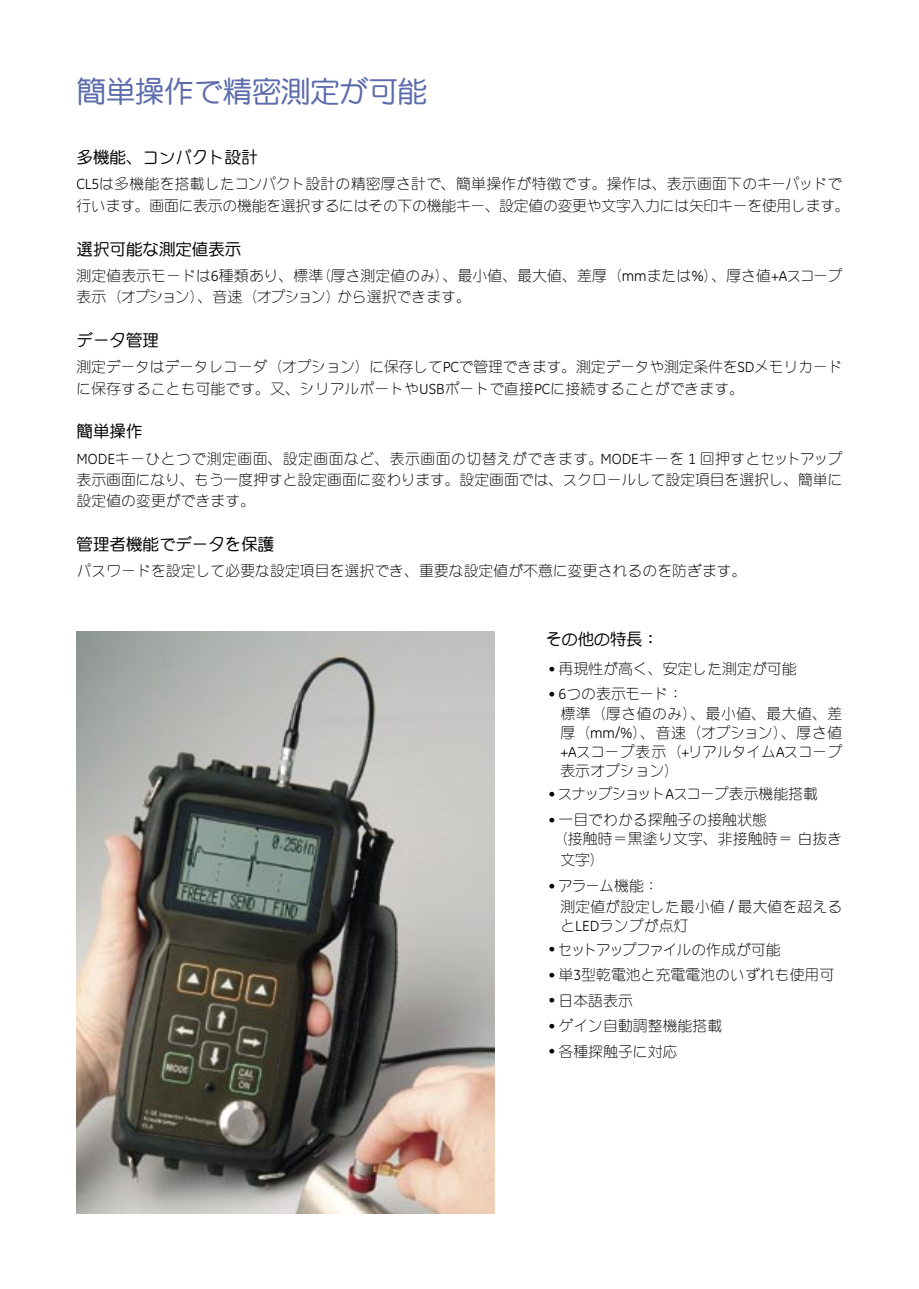
<style>
.page{position:relative;width:919px;height:1289px;background:#fff}
.page>*{position:absolute;margin:0;border:0;box-sizing:border-box;transform-origin:0 0}
.Head_18{font:29.7px "DF Maru Gothic Std W5";letter-spacing:-.02em;color:#5c6cac}
.細丸15Q_GE_Inspira_R{font:16.5px "DF Maru Gothic Std W5";color:#000}
.細丸15Q_GE_Inspira_R-2{font:14.85px/21.3px "DFSM Gothic Std W2";color:#000}
.細丸15Q_GE_Inspira_R-3{font:14.85px/21.3px "DFSM Gothic Std W2";letter-spacing:-.02em;color:#000}
.細丸15Q_GE_Inspira_R-4{font:14.85px "DFSM Gothic Std W2";letter-spacing:-.065em;color:#000}
.s1{font-family:"GE Inspira"}
</style>
<div class="page">
<img style="left:77px;top:631px;width:418px;height:582px">
<p class="Head_18" style="left:77px;top:75px;width:352px">簡単操作で精密測定が可能</p>
<p class="細丸15Q_GE_Inspira_R" style="left:77px;top:148px;width:183px">多機能、コンパクト設計</p>
<p class="細丸15Q_GE_Inspira_R-3" style="left:77px;top:173px;width:774px"><span class="s1">CL5</span>は多機能を搭載したコンパクト設計の精密厚さ計で、簡単操作が特徴です。操作は、表示画面下のキーパッドで行います。画面に表示の機能を選択するにはその下の機能キー、設定値の変更や文字入力には矢印キーを使用します。</p>
<p class="細丸15Q_GE_Inspira_R" style="left:77px;top:240px;width:166px">選択可能な測定値表示</p>
<p class="細丸15Q_GE_Inspira_R-2" style="left:77px;top:264px;width:767px">測定値表示モードは<span class="s1">6</span>種類あり、標準（厚さ測定値のみ）、最小値、最大値、差厚（<span class="s1">mm</span>または<span class="s1">%</span>）、厚さ値<span class="s1">+A</span>スコープ表示（オプション）、音速（オプション）から選択できます。</p>
<p class="細丸15Q_GE_Inspira_R" style="left:77px;top:331px;width:84px">データ管理</p>
<p class="細丸15Q_GE_Inspira_R-2" style="left:77px;top:356px;width:767px">測定データはデータレコーダ（オプション）に保存して<span class="s1">PC</span>で管理できます。測定データや測定条件を<span class="s1">SD</span>メモリカードに保存することも可能です。又、シリアルポートや<span class="s1">USB</span>ポートで直接<span class="s1">PC</span>に接続することができます。</p>
<p class="細丸15Q_GE_Inspira_R" style="left:77px;top:422px;width:67px">簡単操作</p>
<p class="細丸15Q_GE_Inspira_R-2" style="left:76px;top:447px;width:767px;text-align:justify"><span class="s1">MODE</span>キーひとつで測定画面、設定画面など、表示画面の切替えができます。<span class="s1">MODE</span>キーを <span class="s1">1</span> 回押すとセットアップ表示画面になり、もう一度押すと設定画面に変わります。設定画面では、スクロールして設定項目を選択し、簡単に設定値の変更ができます。</p>
<p class="細丸15Q_GE_Inspira_R" style="left:77px;top:535px;width:199px">管理者機能でデータを保護</p>
<p class="細丸15Q_GE_Inspira_R-2" style="left:77px;top:560px;width:671px">パスワードを設定して必要な設定項目を選択でき、重要な設定値が不意に変更されるのを防ぎます。</p>
<p class="細丸15Q_GE_Inspira_R" style="left:545px;top:630px;width:115px">その他の特長：</p>
<p class="細丸15Q_GE_Inspira_R-2" style="left:548px;top:657px;width:249px"><span class="s1">•</span> 再現性が高く、安定した測定が可能</p>
<p class="細丸15Q_GE_Inspira_R-2" style="left:548px;top:683px;width:225px"><span class="s1">• 6</span>つの表示モード：　　　　　　</p>
<p class="細丸15Q_GE_Inspira_R-2" style="left:560px;top:703px;width:283px;line-height:19.2px;text-align:justify;text-indent:-15px">　標準（厚さ値のみ）、最小値、最大値、差厚（<span class="s1">mm/%</span>）、音速（オプション）、厚さ値<span class="s1">+A</span>スコープ表示（<span class="s1">+</span>リアルタイム<span class="s1">A</span>スコープ表示オプション）</p>
<p class="細丸15Q_GE_Inspira_R-4" style="left:548px;top:786px;width:271px"><span class="s1">•</span> スナップショット<span class="s1">A</span>スコープ表示機能搭載</p>
<p class="細丸15Q_GE_Inspira_R-2" style="left:548px;top:808px;width:220px"><span class="s1">•</span> 一目でわかる探触子の接触状態</p>
<p class="細丸15Q_GE_Inspira_R-2" style="left:560px;top:827px;width:283px;text-indent:-7px">（接触時＝黒塗り文字、非接触時＝白抜き文字）</p>
<p class="細丸15Q_GE_Inspira_R-2" style="left:548px;top:874px;width:112px"><span class="s1">•</span> アラーム機能：</p>
<p class="細丸15Q_GE_Inspira_R-2" style="left:560px;top:896px;width:283px;line-height:19.2px;text-indent:-15px">　測定値が設定した最小値 <span class="s1">/</span> 最大値を超えると<span class="s1">LED</span>ランプが点灯</p>
<p class="細丸15Q_GE_Inspira_R-4" style="left:548px;top:941px;width:233px"><span class="s1">•</span> セットアップファイルの作成が可能</p>
<p class="細丸15Q_GE_Inspira_R-2" style="left:548px;top:963px;width:287px"><span class="s1">•</span> 単<span class="s1">3</span>型乾電池と充電電池のいずれも使用可</p>
<p class="細丸15Q_GE_Inspira_R-2" style="left:548px;top:989px;width:86px"><span class="s1">•</span> 日本語表示</p>
<p class="細丸15Q_GE_Inspira_R-2" style="left:548px;top:1015px;width:175px"><span class="s1">•</span> ゲイン自動調整機能搭載</p>
<p class="細丸15Q_GE_Inspira_R-2" style="left:548px;top:1040px;width:130px"><span class="s1">•</span> 各種探触子に対応</p>
</div>
